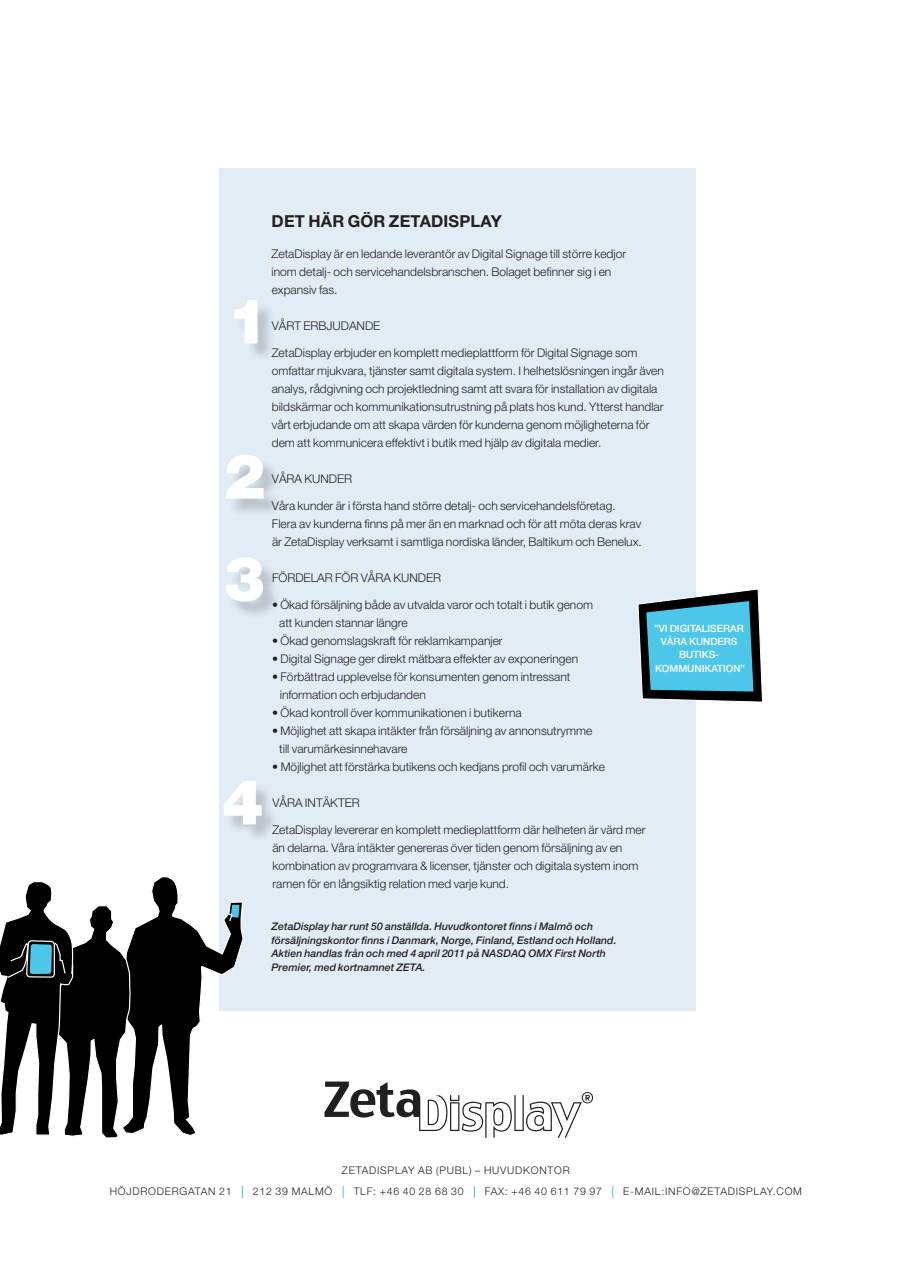
<style>
.page{position:relative;width:910px;height:1280px;background:#fff}
.page>*{position:absolute;margin:0;border:0;box-sizing:border-box;transform-origin:0 0}
.t1{font:900 62.25px/102.4px "Helvetica Neue";color:#fff}
.t2{font:700 16.5px "Helvetica Neue";letter-spacing:.01em;color:#231f20}
.t3{font:300 12px/18px "Helvetica Neue";color:#231f20}
.t4{font:italic 500 10.5px/13.5px "Helvetica Neue";letter-spacing:.005em;color:#231f20}
.t5{font:300 10.5px/21.1px "Helvetica Neue";letter-spacing:.075em;color:#231f20;text-align:center}
.t6{font:500 10.05px/13.2px "Helvetica Neue";color:#fff;text-align:center}
.s1{font-family:"Cap Garamond";font-weight:400;font-size:12px;color:#00aeef}
</style>
<div class="page">
<div style="left:219px;top:168px;width:477px;height:843px;background:#e1ecf5"></div>
<svg style="left:0;top:877px;width:244px;height:261px"></svg>
<svg style="left:637px;top:589px;width:126px;height:113px;background:#4e99af"></svg>
<svg style="left:324px;top:1081px;width:269px;height:57px"></svg>
<div style="left:236px;top:303px;width:40px;height:59px;background:#231f20;opacity:.2"></div>
<div style="left:228px;top:457px;width:53px;height:60px;background:#231f20;opacity:.2"></div>
<div style="left:227px;top:559px;width:54px;height:61px;background:#231f20;opacity:.2"></div>
<div style="left:226px;top:783px;width:54px;height:60px;background:#231f20;opacity:.2"></div>
<h2 class="t2" style="left:272px;top:211px;width:232px">DET HÄR GÖR ZETADISPLAY</h2>
<p class="t3" style="left:272px;top:245px;width:356px">ZetaDisplay är en ledande leverantör av Digital Signage till större kedjor inom detalj- och servicehandelsbranschen. Bolaget befinner sig i en expansiv fas.</p>
<p class="t3" style="left:272px;top:317px;width:110px">VÅRT ERBJUDANDE</p>
<p class="t3" style="left:272px;top:344px;width:394px">ZetaDisplay erbjuder en komplett medieplattform för Digital Signage som omfattar mjukvara, tjänster samt digitala system. I helhetslösningen ingår även analys, rådgivning och projektledning samt att svara för installation av digitala bildskärmar och kommunikationsutrustning på plats hos kund. Ytterst handlar vårt erbjudande om att skapa värden för kunderna genom möjligheterna för dem att kommunicera effektivt i butik med hjälp av digitala medier.</p>
<p class="t3" style="left:272px;top:470px;width:82px">VÅRA KUNDER</p>
<p class="t3" style="left:272px;top:497px;width:371px">Våra kunder är i första hand större detalj- och servicehandelsföretag.<br>Flera av kunderna finns på mer än en marknad och för att möta deras krav är ZetaDisplay verksamt i samtliga nordiska länder, Baltikum och Benelux.</p>
<p class="t3" style="left:272px;top:569px;width:171px">FÖRDELAR FÖR VÅRA KUNDER</p>
<p class="t3" style="left:279px;top:596px;width:315px;text-indent:-7px">• Ökad försäljning både av utvalda varor och totalt i butik genom att kunden stannar längre</p>
<p class="t3" style="left:272px;top:632px;width:232px">• Ökad genomslagskraft för reklamkampanjer</p>
<p class="t3" style="left:272px;top:650px;width:307px">• Digital Signage ger direkt mätbara effekter av exponeringen</p>
<p class="t3" style="left:280px;top:668px;width:292px;text-indent:-8px">• Förbättrad upplevelse för konsumenten genom intressant information och erbjudanden</p>
<p class="t3" style="left:272px;top:704px;width:251px">• Ökad kontroll över kommunikationen i butikerna</p>
<p class="t3" style="left:279px;top:722px;width:315px;text-indent:-7px">• Möjlighet att skapa intäkter från försäljning av annonsutrymme till varumärkesinnehavare</p>
<p class="t3" style="left:272px;top:758px;width:334px">• Möjlighet att förstärka butikens och kedjans profil och varumärke</p>
<p class="t3" style="left:272px;top:794px;width:89px">VÅRA INTÄKTER</p>
<p class="t3" style="left:272px;top:821px;width:375px">ZetaDisplay levererar en komplett medieplattform där helheten är värd mer än delarna. Våra intäkter genereras över tiden genom försäljning av en kombination av programvara &amp; licenser, tjänster och digitala system inom ramen för en långsiktig relation med varje kund.</p>
<p class="t4" style="left:272px;top:920px;width:347px">ZetaDisplay har runt 50 anställda. Huvudkontoret finns i Malmö och försäljningskontor finns i Danmark, Norge, Finland, Estland och Holland.<br>Aktien handlas från och med 4 april 2011 på NASDAQ OMX First North Premier, med kortnamnet ZETA.</p>
<h1 class="t1" style="left:227px;top:270px;width:43px">1</h1>
<h1 class="t1" style="left:223px;top:425px;width:43px">2<br>3</h1>
<p class="t6" style="left:654px;top:621px;width:92px">”VI DIGITALISERAR<br>VÅRA KUNDERS<br>BUTIKS-<br>KOMMUNIKATION”</p>
<h1 class="t1" style="left:222px;top:751px;width:43px">4</h1>
<p class="t5" style="left:110px;top:1159px;width:694px">ZETADISPLAY AB (PUBL) – HUVUDKONTOR<br>HÖJDRODERGATAN 21 <span class="s1">|</span> 212 39 MALMÖ <span class="s1">|</span> TLF: +46 40 28 68 30 <span class="s1">|</span> FAX: +46 40 611 79 97 <span class="s1">|</span> E-MAIL:INFO@ZETADISPLAY.COM</p>
</div>
